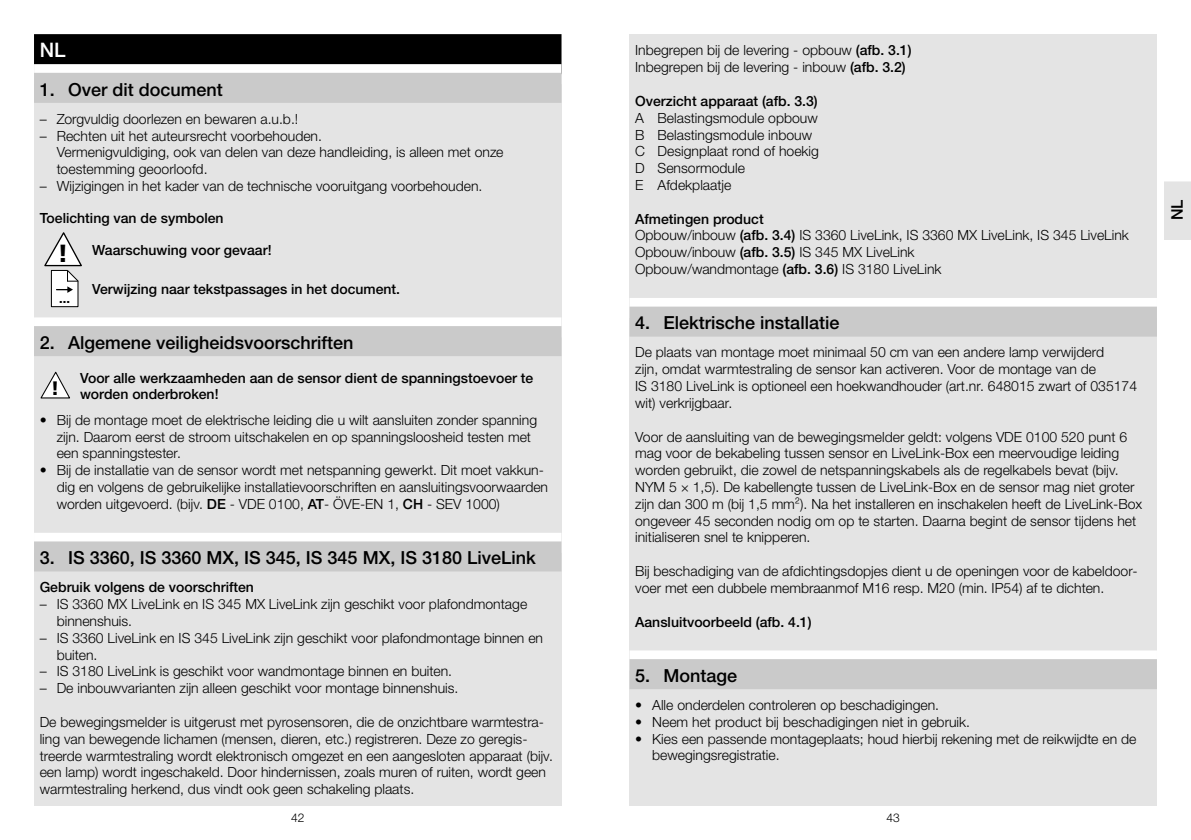
<style>
.page{position:relative;width:1191px;height:840px;background:#fff}
.page>*{position:absolute;margin:0;border:0;box-sizing:border-box;transform-origin:0 0}
.t1{font:500 20px "Helvetica Neue LTW1 G";color:#fff}
.t2{font:900 19.4px "Frutiger LT Com";color:#000}
.t3{font:500 18px "Helvetica Neue LTW1 G";color:#000}
.t4{font:500 16px "Helvetica Neue LT Std";color:#000}
.t5{font:300 14px/16.8px "Helvetica Neue LTW1 G";color:#000}
.t6{font:500 14px/16.8px "Helvetica Neue LTW1 G";color:#000}
.t7{font:700 13px "Helvetica Neue LT Pro";color:#000}
.t8{font:300 12px "Helvetica Neue LTW1 G";color:#000}
.s1{font-family:"Frutiger LT Com";font-weight:900;font-size:24.8px}
.s2{font-weight:500}
</style>
<div class="page">
<div style="left:34px;top:34px;width:527px;height:771px;background:#e4e4e4"></div>
<div style="left:34px;top:34px;width:527px;height:40px;background:#000"></div>
<div style="left:34px;top:64px;width:527px;height:20px;background:#fff"></div>
<div style="left:34px;top:73px;width:527px;height:30px;background:#cacaca"></div>
<div style="left:34px;top:317px;width:527px;height:20px;background:#fff"></div>
<div style="left:34px;top:326px;width:527px;height:30px;background:#cacaca"></div>
<div style="left:34px;top:532px;width:527px;height:20px;background:#fff"></div>
<div style="left:34px;top:541px;width:527px;height:30px;background:#cacaca"></div>
<svg style="left:41px;top:371px;width:29px;height:28px"></svg>
<svg style="left:44px;top:232px;width:38px;height:75px"></svg>
<div style="left:629px;top:34px;width:528px;height:771px;background:#e4e4e4"></div>
<div style="left:629px;top:298px;width:528px;height:20px;background:#fff"></div>
<div style="left:629px;top:306px;width:528px;height:30px;background:#cacaca"></div>
<div style="left:629px;top:650px;width:528px;height:20px;background:#fff"></div>
<div style="left:629px;top:658px;width:528px;height:30px;background:#cacaca"></div>
<div style="left:1164px;top:180px;width:27px;height:60px;background:#e4e4e4"></div>
<svg style="left:1164px;top:180px;width:27px;height:1px"></svg>
<h1 class="t1" style="left:40px;top:38px;width:27px">NL</h1>
<p class="t3" style="left:40px;top:78px;width:185px">1. Over dit document</p>
<p class="t5" style="left:40px;top:110px;width:260px">– Zorgvuldig doorlezen en bewaren a.u.b.!</p>
<p class="t5" style="left:57px;top:127px;width:448px;text-indent:-17px">– Rechten uit het auteursrecht voorbehouden.<br>Vermenigvuldiging, ook van delen van deze handleiding, is alleen met onze toestemming geoorloofd.</p>
<p class="t5" style="left:40px;top:177px;width:444px">– Wijzigingen in het kader van de technische vooruitgang voorbehouden.</p>
<p class="t6" style="left:40px;top:209px;width:185px">Toelichting van de symbolen</p>
<p class="t6" style="left:58px;top:241px;width:215px"><span class="s1">!</span> Waarschuwing voor gevaar!</p>
<p class="t6" style="left:92px;top:281px;width:308px">Verwijzing naar tekstpassages in het document.</p>
<p class="t3" style="left:40px;top:331px;width:315px">2. Algemene veiligheidsvoorschriften</p>
<p class="t6" style="left:80px;top:369px;width:455px">Voor alle werkzaamheden aan de sensor dient de spanningstoevoer te worden onderbroken!</p>
<p class="t5" style="left:57px;top:411px;width:482px;text-indent:-17px">• Bij de montage moet de elektrische leiding die u wilt aansluiten zonder spanning zijn. Daarom eerst de stroom uitschakelen en op spanningsloosheid testen met een spanningstester.</p>
<p class="t5" style="left:57px;top:461px;width:493px;text-indent:-17px">• Bij de installatie van de sensor wordt met netspanning gewerkt. Dit moet vakkun&shy;dig en volgens de gebruikelijke installatievoorschriften en aansluitingsvoorwaarden worden uitgevoerd. (bijv. <span class="s2">DE</span> - VDE 0100, <span class="s2">AT</span>- ÖVE-EN 1, <span class="s2">CH</span> - SEV 1000)</p>
<p class="t3" style="left:40px;top:546px;width:497px">3. IS 3360, IS 3360 MX, IS 345, IS 345 MX, IS 3180 LiveLink</p>
<p class="t6" style="left:40px;top:578px;width:216px">Gebruik volgens de voorschriften</p>
<p class="t5" style="left:57px;top:595px;width:472px;text-indent:-17px">– IS 3360 MX LiveLink en IS 345 MX LiveLink zijn geschikt voor plafondmontage binnenshuis.</p>
<p class="t5" style="left:57px;top:629px;width:488px;text-indent:-17px">– IS 3360 LiveLink en IS 345 LiveLink zijn geschikt voor plafondmontage binnen en buiten.</p>
<p class="t5" style="left:40px;top:662px;width:414px">– IS 3180 LiveLink is geschikt voor wandmontage binnen en buiten.</p>
<p class="t5" style="left:40px;top:679px;width:420px">– De inbouwvarianten zijn alleen geschikt voor montage binnenshuis.</p>
<p class="t5" style="left:40px;top:713px;width:515px">De bewegingsmelder is uitgerust met pyrosensoren, die de onzichtbare warmtestra&shy;ling van bewegende lichamen (mensen, dieren, etc.) registreren. Deze zo geregis&shy;treerde warmtestraling wordt elektronisch omgezet en een aangesloten apparaat (bijv. een lamp) wordt ingeschakeld. Door hindernissen, zoals muren of ruiten, wordt geen warmtestraling herkend, dus vindt ook geen schakeling plaats.</p>
<p class="t7" style="left:59px;top:289px;width:12px">...</p>
<h2 class="t2" style="left:51px;top:376px;width:10px">!</h2>
<p class="t5" style="left:635px;top:42px;width:278px">Inbegrepen bij de levering - opbouw <span class="s2">(afb. 3.1)<br></span>Inbegrepen bij de levering - inbouw <span class="s2">(afb. 3.2)</span></p>
<p class="t6" style="left:635px;top:92px;width:184px">Overzicht apparaat (afb. 3.3)</p>
<p class="t5" style="left:635px;top:109px;width:185px">A Belastingsmodule opbouw<br>B Belastingsmodule inbouw<br>C Designplaat rond of hoekig<br>D Sensormodule<br>E Afdekplaatje</p>
<p class="t5" style="left:635px;top:210px;width:495px"><span class="s2">Afmetingen product<br></span>Opbouw/inbouw <span class="s2">(afb. 3.4)</span> IS 3360 LiveLink, IS 3360 MX LiveLink, IS 345 LiveLink Opbouw/inbouw <span class="s2">(afb. 3.5)</span> IS 345 MX LiveLink<br>Opbouw/wandmontage <span class="s2">(afb. 3.6)</span> IS 3180 LiveLink</p>
<p class="t3" style="left:635px;top:312px;width:206px">4. Elektrische installatie</p>
<p class="t5" style="left:635px;top:344px;width:503px">De plaats van montage moet minimaal 50 cm van een andere lamp verwijderd<br>zijn, omdat warmtestraling de sensor kan activeren. Voor de montage van de<br>IS 3180 LiveLink is optioneel een hoekwandhouder (art.nr. 648015 zwart of 035174 wit) verkrijgbaar.</p>
<p class="t5" style="left:635px;top:428px;width:508px">Voor de aansluiting van de bewegingsmelder geldt: volgens VDE 0100 520 punt 6 mag voor de bekabeling tussen sensor en LiveLink-Box een meervoudige leiding worden gebruikt, die zowel de netspanningskabels als de regelkabels bevat (bijv.<br>NYM 5 × 1,5). De kabellengte tussen de LiveLink-Box en de sensor mag niet groter zijn dan 300 m (bij 1,5 mm²). Na het installeren en inschakelen heeft de LiveLink-Box ongeveer 45 seconden nodig om op te starten. Daarna begint de sensor tijdens het initialiseren snel te knipperen.</p>
<p class="t5" style="left:635px;top:562px;width:504px">Bij beschadiging van de afdichtingsdopjes dient u de openingen voor de kabeldoor&shy;voer met een dubbele membraanmof M16 resp. M20 (min. IP54) af te dichten.</p>
<p class="t6" style="left:635px;top:613px;width:178px">Aansluitvoorbeeld (afb. 4.1)</p>
<p class="t3" style="left:635px;top:664px;width:104px">5. Montage</p>
<p class="t5" style="left:635px;top:696px;width:305px">• Alle onderdelen controleren op beschadigingen.</p>
<p class="t5" style="left:635px;top:713px;width:336px">• Neem het product bij beschadigingen niet in gebruik.</p>
<p class="t5" style="left:652px;top:729px;width:486px;text-indent:-17px">• Kies een passende montageplaats; houd hierbij rekening met de reikwijdte en de bewegingsregistratie.</p>
<p class="t8" style="left:291px;top:809px;width:15px">42</p>
<p class="t8" style="left:886px;top:809px;width:15px">43</p>
<p class="t4" style="left:1167px;top:220px;width:22px;rotate:-90deg">NL</p>
</div>
